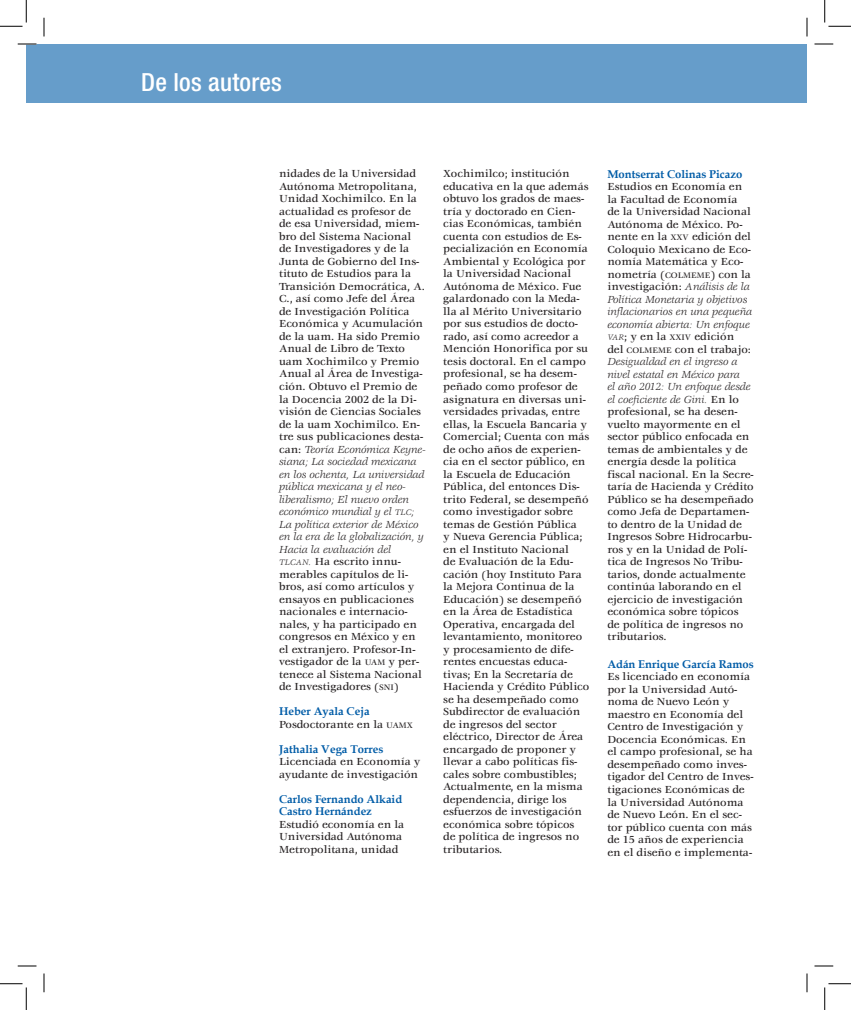
<style>
.page{position:relative;width:851px;height:1010px;background:#fff}
.page>*{position:absolute;margin:0;border:0;box-sizing:border-box;transform-origin:0 0}
.Inicio_texto{font:500 condensed 25px "Helvetica Neue LT Std";letter-spacing:.01em;color:#fff}
.t1{font:500 11.25px/12.5px "Veljovic";color:#231f20}
.t2{font:700 11.25px/12.5px "Book Antiqua";color:#005ca7}
.s1{font-weight:400;font-style:italic}
.s2{font-weight:400;font-style:italic;font-size:8.75px}
.s3{font-size:8.75px}
</style>
<div class="page">
<div style="left:26px;top:44px;width:780px;height:58px;background:#669dca"></div>
<svg style="left:18px;top:43px;width:18px;height:2px"></svg>
<svg style="left:814px;top:43px;width:19px;height:2px"></svg>
<svg style="left:18px;top:965px;width:18px;height:1px"></svg>
<svg style="left:814px;top:965px;width:19px;height:1px"></svg>
<svg style="left:43px;top:18px;width:2px;height:18px"></svg>
<svg style="left:43px;top:973px;width:2px;height:18px"></svg>
<svg style="left:806px;top:18px;width:1px;height:18px"></svg>
<svg style="left:806px;top:973px;width:1px;height:18px"></svg>
<svg style="left:0;top:0;width:27px;height:27px"></svg>
<svg style="left:0;top:983px;width:27px;height:26px"></svg>
<svg style="left:824px;top:0;width:26px;height:27px"></svg>
<svg style="left:824px;top:983px;width:26px;height:26px"></svg>
<p class="Inicio_texto" style="left:141px;top:68px;width:142px">De los autores</p>
<p class="t1" style="left:279px;top:168px;width:148px">nidades de la Universidad<br>Autónoma Metropolitana,<br>Unidad Xochimilco. En la actualidad es profesor de de esa Universidad, miem&shy;bro del Sistema Nacional de Investigadores y de la<br>Junta de Gobierno del Ins&shy;tituto de Estudios para la<br>Transición Democrática, A.<br>C., así como Jefe del Área de Investigación Política<br>Económica y Acumulación de la uam. Ha sido Premio<br>Anual de Libro de Texto uam Xochimilco y Premio<br>Anual al Área de Investiga&shy;ción. Obtuvo el Premio de la Docencia 2002 de la Di&shy;visión de Ciencias Sociales de la uam Xochimilco. En&shy;tre sus publicaciones desta&shy;can: <span class="s1">Teoría Económica Keyne&shy;siana; La sociedad mexicana en los ochenta, La universidad pública mexicana y el neo&shy;liberalismo; El nuevo orden económico mundial y el</span> <span class="s2">TLC</span><span class="s1">;<br>La política exterior de México en la era de la globalización, y<br>Hacia la evaluación del<br></span><span class="s2">TLCAN</span><span class="s1">.</span> Ha escrito innu&shy;merables capítulos de li&shy;bros, así como artículos y ensayos en publicaciones nacionales e internacio&shy;nales, y ha participado en congresos en México y en el extranjero. Profesor-In&shy;vestigador de la <span class="s3">UAM</span> y per&shy;tenece al Sistema Nacional de Investigadores (<span class="s3">SNI</span>)</p>
<p class="t2" style="left:279px;top:705px;width:92px">Heber Ayala Ceja</p>
<p class="t1" style="left:279px;top:718px;width:135px">Posdoctorante en la <span class="s3">UAMX</span></p>
<p class="t2" style="left:279px;top:742px;width:106px">Jathalia Vega Torres</p>
<p class="t1" style="left:279px;top:755px;width:143px">Licenciada en Economía y ayudante de investigación</p>
<p class="t2" style="left:279px;top:792px;width:125px">Carlos Fernando Alkaid<br>Castro Hernández</p>
<p class="t1" style="left:279px;top:818px;width:127px">Estudió economía en la<br>Universidad Autónoma<br>Metropolitana, unidad</p>
<p class="t1" style="left:443px;top:168px;width:148px">Xochimilco; institución educativa en la que además obtuvo los grados de maes&shy;tría y doctorado en Cien&shy;cias Económicas, también cuenta con estudios de Es&shy;pecialización en Economía<br>Ambiental y Ecológica por la Universidad Nacional<br>Autónoma de México. Fue galardonado con la Meda&shy;lla al Mérito Universitario por sus estudios de docto&shy;rado, así como acreedor a<br>Mención Honorifica por su tesis doctoral. En el campo profesional, se ha desem&shy;peñado como profesor de asignatura en diversas uni&shy;versidades privadas, entre ellas, la Escuela Bancaria y<br>Comercial; Cuenta con más de ocho años de experien&shy;cia en el sector público, en la Escuela de Educación<br>Pública, del entonces Dis&shy;trito Federal, se desempeñó como investigador sobre temas de Gestión Pública<br>y Nueva Gerencia Pública; en el Instituto Nacional<br>de Evaluación de la Edu&shy;cación (hoy Instituto Para la Mejora Continua de la<br>Educación) se desempeñó en la Área de Estadística<br>Operativa, encargada del levantamiento, monitoreo y procesamiento de dife&shy;rentes encuestas educa&shy;tivas; En la Secretaría de<br>Hacienda y Crédito Público se ha desempeñado como<br>Subdirector de evaluación de ingresos del sector eléctrico, Director de Área encargado de proponer y llevar a cabo políticas fis&shy;cales sobre combustibles;<br>Actualmente, en la misma dependencia, dirige los esfuerzos de investigación económica sobre tópicos de política de ingresos no tributarios.</p>
<p class="t2" style="left:607px;top:167px;width:136px">Montserrat Colinas Picazo</p>
<p class="t1" style="left:607px;top:181px;width:148px">Estudios en Economía en la Facultad de Economía<br>de la Universidad Nacional<br>Autónoma de México. Po&shy;nente en la <span class="s3">XXV</span> edición del<br>Coloquio Mexicano de Eco&shy;nomía Matemática y Eco&shy;nometría (<span class="s3">COLMEME</span>) con la investigación: <span class="s1">Análisis de la<br>Política Monetaria y objetivos inflacionarios en una pequeña economía abierta: Un enfoque<br></span><span class="s2">VAR</span>; y en la <span class="s3">XXIV</span> edición<br>del <span class="s3">COLMEME</span> con el trabajo:<br><span class="s1">Desigualdad en el ingreso a nivel estatal en México para<br>el año 2012: Un enfoque desde el coeficiente de Gini.</span> En lo profesional, se ha desen&shy;vuelto mayormente en el sector público enfocada en temas de ambientales y de energía desde la política fiscal nacional. En la Secre&shy;taría de Hacienda y Crédito<br>Público se ha desempeñado como Jefa de Departamen&shy;to dentro de la Unidad de<br>Ingresos Sobre Hidrocarbu&shy;ros y en la Unidad de Polí&shy;tica de Ingresos No Tribu&shy;tarios, donde actualmente continúa laborando en el ejercicio de investigación económica sobre tópicos<br>de política de ingresos no tributarios.</p>
<p class="t2" style="left:607px;top:657px;width:148px">Adán Enrique García Ramos</p>
<p class="t1" style="left:607px;top:671px;width:148px">Es licenciado en economía por la Universidad Autó&shy;noma de Nuevo León y maestro en Economía del<br>Centro de Investigación y<br>Docencia Económicas. En el campo profesional, se ha desempeñado como inves&shy;tigador del Centro de Inves&shy;tigaciones Económicas de la Universidad Autónoma de Nuevo León. En el sec&shy;tor público cuenta con más de 15 años de experiencia en el diseño e implementa-</p>
</div>
